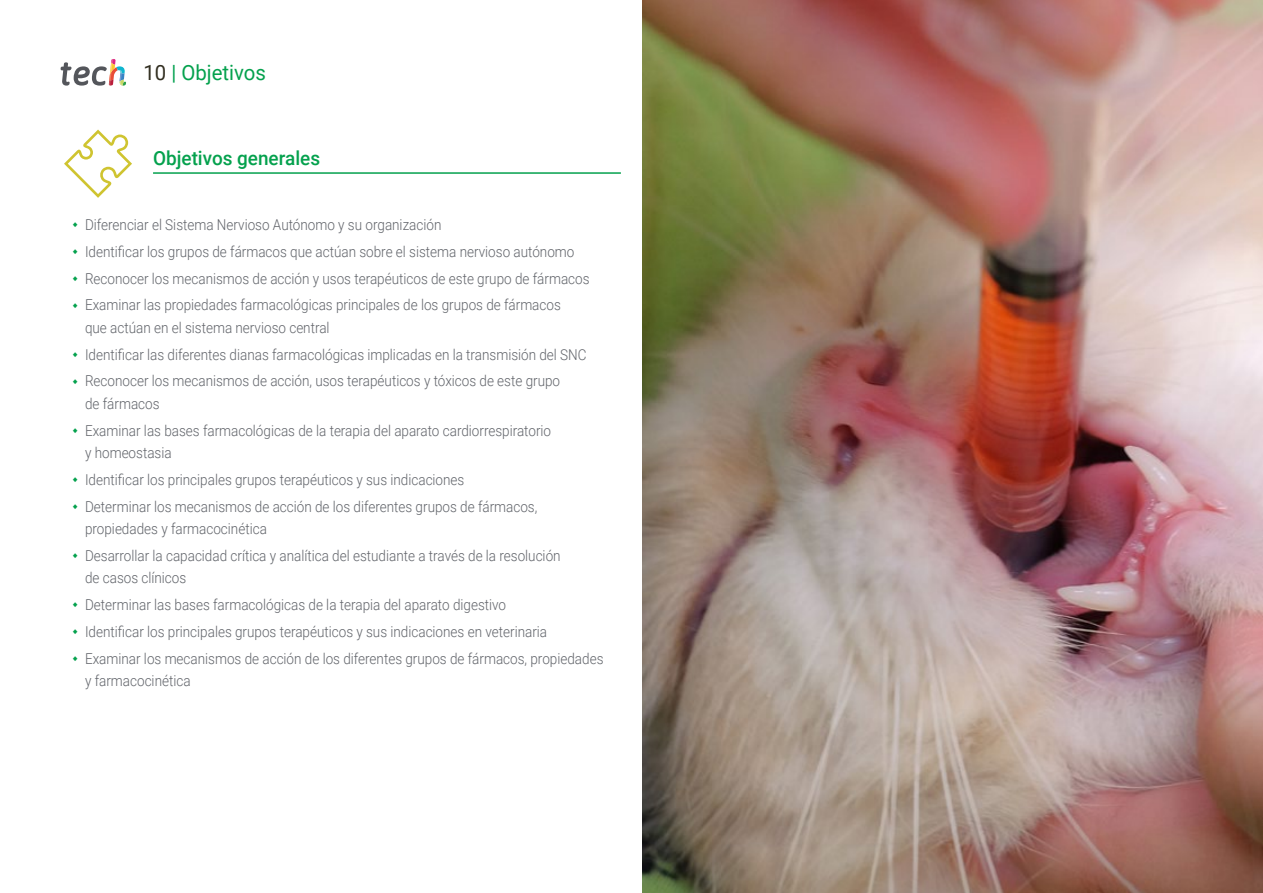
<style>
.page{position:relative;width:1263px;height:893px;background:#fff}
.page>*{position:absolute;margin:0;border:0;box-sizing:border-box;transform-origin:0 0}
.t1{font:21px "Roboto";color:#04a14d}
.t2{font:500 19.5px "Roboto";color:#04a14d}
.t3{font:300 15px/26.7px "Roboto";color:#61646a;scale:.9 1}
.s1{color:#312e20}
.s2{color:#00a04e}
</style>
<div class="page">
<hr style="left:153px;top:173px;width:468px;height:1px;background:#04a14d">
<svg style="left:64px;top:130px;width:68px;height:68px"></svg>
<img style="left:642px;top:0;width:621px;height:893px">
<svg style="left:61px;top:59px;width:65px;height:27px"></svg>
<h1 class="t1" style="left:144px;top:57px;width:124px"><span class="s1">10</span> <span class="s2">|</span> Objetivos</h1>
<h2 class="t2" style="left:153px;top:144px;width:169px">Objetivos generales</h2>
<p class="t3" style="left:85px;top:211px;width:562px">Diferenciar el Sistema Nervioso Autónomo y su organización<br>Identificar los grupos de fármacos que actúan sobre el sistema nervioso autónomo Reconocer los mecanismos de acción y usos terapéuticos de este grupo de fármacos Examinar las propiedades farmacológicas principales de los grupos de fármacos</p>
<p class="t3" style="left:85px;top:314px;width:559px">que actúan en el sistema nervioso central<br>Identificar las diferentes dianas farmacológicas implicadas en la transmisión del SNC<br>Reconocer los mecanismos de acción, usos terapéuticos y tóxicos de este grupo</p>
<p class="t3" style="left:85px;top:390px;width:519px">de fármacos<br>Examinar las bases farmacológicas de la terapia del aparato cardiorrespiratorio</p>
<p class="t3" style="left:85px;top:439px;width:504px">y homeostasia<br>Identificar los principales grupos terapéuticos y sus indicaciones<br>Determinar los mecanismos de acción de los diferentes grupos de fármacos,</p>
<p class="t3" style="left:85px;top:515px;width:530px">propiedades y farmacocinética<br>Desarrollar la capacidad crítica y analítica del estudiante a través de la resolución</p>
<p class="t3" style="left:85px;top:564px;width:577px">de casos clínicos<br>Determinar las bases farmacológicas de la terapia del aparato digestivo<br>Identificar los principales grupos terapéuticos y sus indicaciones en veterinaria Examinar los mecanismos de acción de los diferentes grupos de fármacos, propiedades</p>
<p class="t3" style="left:85px;top:667px;width:119px">y farmacocinética</p>
</div>
